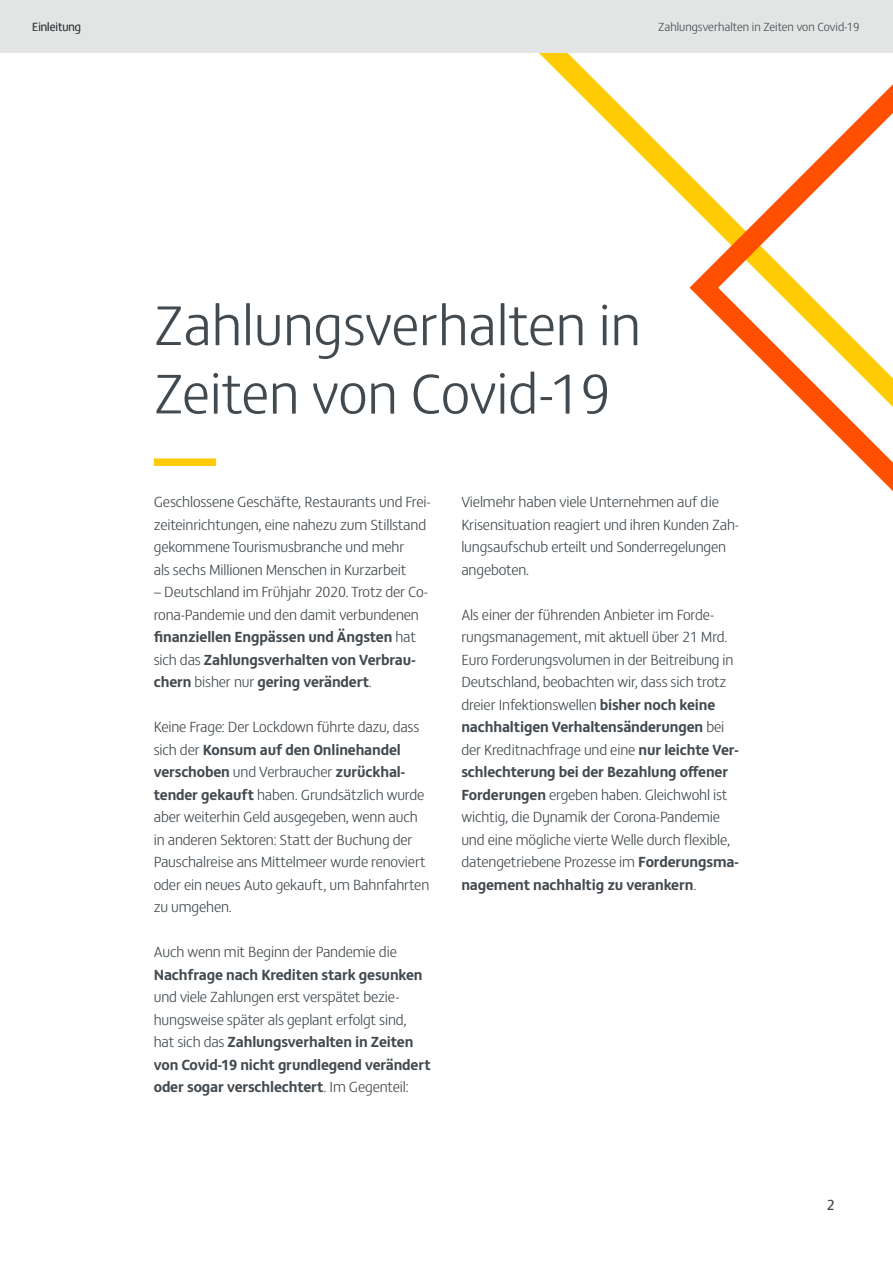
<style>
.page{position:relative;width:893px;height:1263px;background:#fff}
.page>*{position:absolute;margin:0;border:0;box-sizing:border-box;transform-origin:0 0}
.t1{font:300 57px/68.4px "FS Matthew";color:#434a4f}
.t2{font:300 15px/22.5px "FS Matthew";letter-spacing:-.01em;color:#434a4f}
.t3{font:700 15px "FS Matthew";letter-spacing:-.01em;color:#434a4f}
.t4{font:15px "FS Matthew";color:#434a4f}
.t5{font:300 12px "FS Matthew";color:#434a4f}
.t6{font:300 12px "FS Matthew";color:#231f20}
.s1{font-weight:700}
</style>
<div class="page">
<svg style="left:498px;top:52px;width:177px;height:137px"></svg>
<div style="left:0;top:0;width:893px;height:52px;background:#e3e4e4"></div>
<div style="left:154px;top:458px;width:62px;height:8px;background:#ffcb05"></div>
<svg style="left:675px;top:52px;width:218px;height:439px"></svg>
<p class="t6" style="left:32px;top:18px;width:50px">Einleitung</p>
<p class="t5" style="left:658px;top:18px;width:203px">Zahlungsverhalten in Zeiten von Covid-19</p>
<h1 class="t1" style="left:154px;top:287px;width:489px">Zahlungsverhalten in<br>Zeiten von Covid-19</h1>
<p class="t2" style="left:154px;top:490px;width:278px">Geschlossene Geschäfte, Restaurants und Frei&shy;zeiteinrichtungen, eine nahezu zum Stillstand gekommene Tourismusbranche und mehr<br>als sechs Millionen Menschen in Kurzarbeit</p>
<p class="t2" style="left:154px;top:580px;width:276px">– Deutschland im Frühjahr 2020. Trotz der Co&shy;rona-Pandemie und den damit verbundenen <span class="s1">finanziellen Engpässen und Ängsten</span> hat sich das <span class="s1">Zahlungsverhalten von Verbrau&shy;chern</span> bisher nur <span class="s1">gering verändert</span>.</p>
<p class="t2" style="left:154px;top:715px;width:277px">Keine Frage: Der Lockdown führte dazu, dass sich der <span class="s1">Konsum auf den Onlinehandel verschoben</span> und Verbraucher <span class="s1">zurückhal&shy;tender gekauft</span> haben. Grundsätzlich wurde aber weiterhin Geld ausgegeben, wenn auch in anderen Sektoren: Statt der Buchung der Pauschalreise ans Mittelmeer wurde renoviert oder ein neues Auto gekauft, um Bahnfahrten zu umgehen.</p>
<p class="t2" style="left:154px;top:940px;width:245px">Auch wenn mit Beginn der Pandemie die</p>
<p class="t3" style="left:154px;top:962px;width:270px">Nachfrage nach Krediten stark gesunken</p>
<p class="t2" style="left:154px;top:985px;width:279px">und viele Zahlungen erst verspätet bezie&shy;hungsweise später als geplant erfolgt sind, hat sich das <span class="s1">Zahlungsverhalten in Zeiten von Covid-19 nicht grundlegend verändert oder sogar verschlechtert</span>. Im Gegenteil:</p>
<p class="t2" style="left:461px;top:490px;width:279px">Vielmehr haben viele Unternehmen auf die Krisensituation reagiert und ihren Kunden Zah&shy;lungsaufschub erteilt und Sonderregelungen angeboten.</p>
<p class="t2" style="left:461px;top:602px;width:279px">Als einer der führenden Anbieter im Forde&shy;rungsmanagement, mit aktuell über 21 Mrd.<br>Euro Forderungsvolumen in der Beitreibung in Deutschland, beobachten wir, dass sich trotz dreier Infektionswellen <span class="s1">bisher noch keine nachhaltigen Verhaltensänderungen</span> bei der Kreditnachfrage und eine <span class="s1">nur leichte Ver&shy;schlechterung bei der Bezahlung offener Forderungen</span> ergeben haben. Gleichwohl ist wichtig, die Dynamik der Corona-Pandemie und eine mögliche vierte Welle durch flexible, datengetriebene Prozesse im <span class="s1">Forderungsma&shy;nagement nachhaltig zu verankern</span>.</p>
<p class="t4" style="left:827px;top:1193px;width:10px">2</p>
</div>
